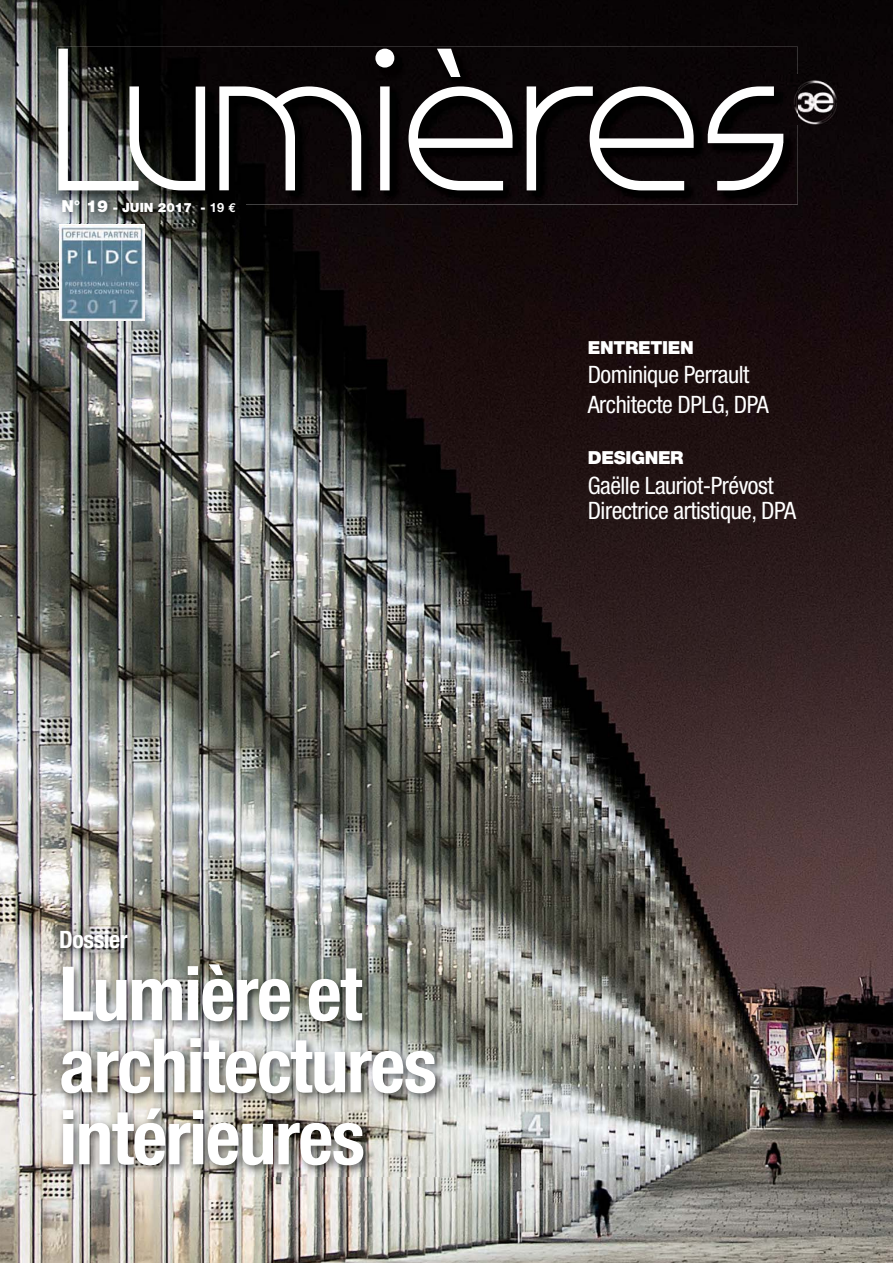
<style>
.page{position:relative;width:893px;height:1263px;background:#fff}
.page>*{position:absolute;margin:0;border:0;box-sizing:border-box;transform-origin:0 0}
.t1{font:193.5px "Light Sans Serif 7";color:#fff}
.t2{font:700 condensed 75px/72px "Helvetica Neue LT Pro";letter-spacing:-.02em;color:#fff}
.t3{font:condensed 24px/29.7px "Helvetica Neue LT Pro";letter-spacing:-.02em;color:#fff}
.t4{font:700 condensed 24px "Helvetica Neue LT Pro";letter-spacing:-.02em;color:#fff}
.t5{font:900 18px "Helvetica Neue LT Pro";letter-spacing:-.02em;color:#fff}
.t6{font:900 12.75px "Helvetica Neue LT Pro";color:#fff}
.s1{font-size:16.5px}
.s2{font-weight:700}
.s3{font-family:"Euro Mono";font-weight:700}
</style>
<div class="page">
<img style="left:0;top:0;width:892px;height:1263px">
<img style="left:56px;top:47px;width:741px;height:157px">
<img style="left:787px;top:75px;width:55px;height:49px">
<img style="left:57px;top:195px;width:188px;height:28px">
<img style="left:55px;top:926px;width:392px;height:250px">
<img style="left:60px;top:225px;width:84px;height:96px">
<h1 class="t1" style="left:58px;top:55px;width:740px">Lumières</h1>
<p class="t6" style="left:61px;top:200px;width:176px"><span class="s1">N° 19</span> - JUIN 2017 - <span class="s2">19</span> <span class="s3">€</span></p>
<p class="t5" style="left:587px;top:337px;width:107px">ENTRETIEN</p>
<p class="t3" style="left:587px;top:360px;width:183px">Dominique Perrault<br>Architecte DPLG, DPA</p>
<p class="t5" style="left:587px;top:447px;width:97px">DESIGNER</p>
<p class="t3" style="left:587px;top:473px;width:210px;line-height:25.5px">Gaëlle Lauriot-Prévost<br>Directrice artistique, DPA</p>
<p class="t4" style="left:59px;top:926px;width:70px">Dossier</p>
<h2 class="t2" style="left:59px;top:958px;width:379px">Lumière et architectures intérieures</h2>
</div>
